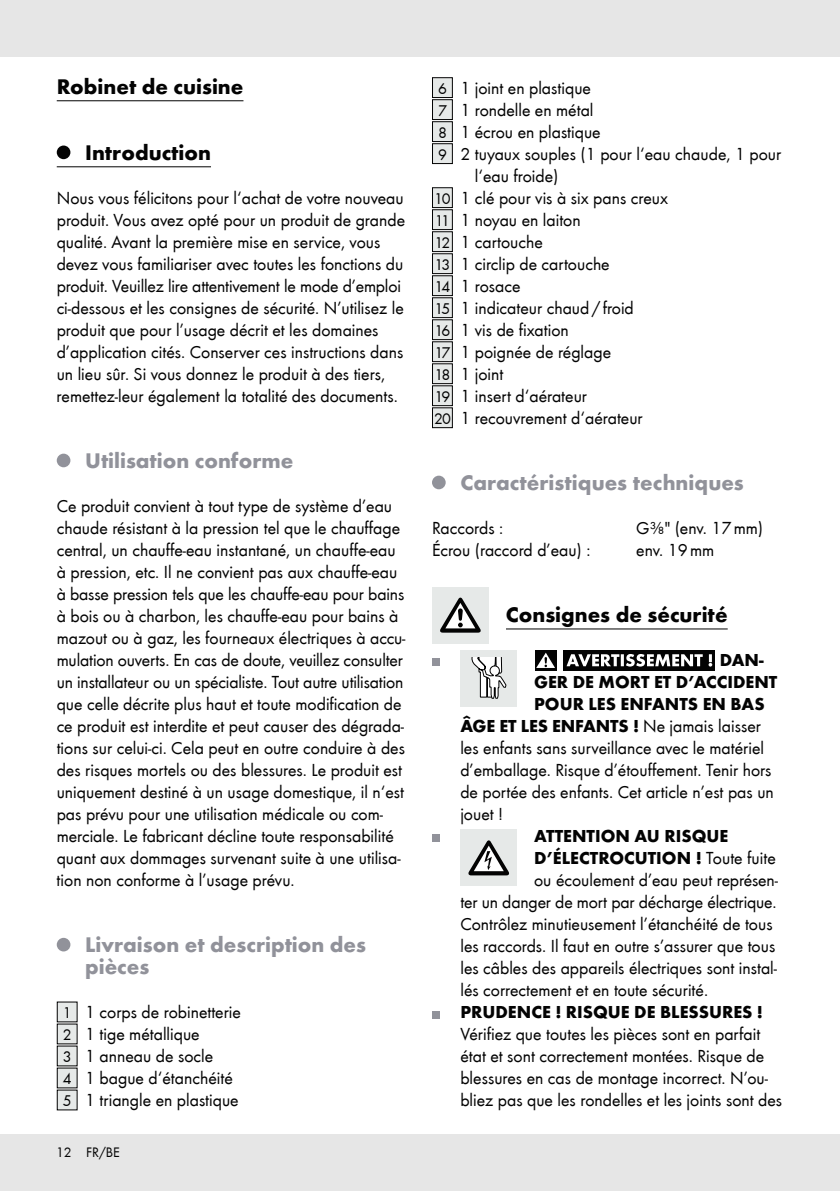
<style>
.page{position:relative;width:840px;height:1191px;background:#fff}
.page>*{position:absolute;margin:0;border:0;box-sizing:border-box;transform-origin:0 0}
.t1{font:700 22px/22px "Futura";color:#91929a}
.t2{font:700 22px "Futura";color:#030303}
.t3{font:18px/22px "Futura";color:#030303}
.t4{font:700 18px "Futura";color:#030303}
.t5{font:14.2px "Futura";color:#030303}
.s1{font-size:16px}
.s2{font-weight:400}
</style>
<div class="page">
<div style="left:0;top:0;width:839px;height:57px;background:#e6e6e6"></div>
<div style="left:0;top:1134px;width:839px;height:57px;background:#e6e6e6"></div>
<hr style="left:57px;top:100px;width:186px;height:1px;background:#030303">
<hr style="left:57px;top:166px;width:154px;height:1px;background:#030303">
<div style="left:57px;top:145px;width:13px;height:14px;background:#030303;border-radius:50%"></div>
<div style="left:57px;top:453px;width:13px;height:14px;background:#91929a;border-radius:50%"></div>
<div style="left:57px;top:937px;width:13px;height:14px;background:#91929a;border-radius:50%"></div>
<div style="left:57px;top:1002px;width:20px;height:20px;background:#e6e9e8"></div>
<div style="left:57px;top:1024px;width:20px;height:20px;background:#e6e9e8"></div>
<div style="left:57px;top:1046px;width:20px;height:20px;background:#e6e9e8"></div>
<div style="left:57px;top:1068px;width:20px;height:20px;background:#e6e9e8"></div>
<div style="left:57px;top:1090px;width:20px;height:20px;background:#e6e9e8"></div>
<hr style="left:432px;top:628px;width:295px;height:1px;background:#030303">
<div style="left:432px;top:78px;width:20px;height:20px;background:#e6e9e8"></div>
<div style="left:432px;top:77px;width:20px;height:21px;border:1px solid #030303"></div>
<div style="left:432px;top:100px;width:20px;height:20px;background:#e6e9e8"></div>
<div style="left:432px;top:99px;width:20px;height:21px;border:1px solid #030303"></div>
<div style="left:432px;top:122px;width:20px;height:20px;background:#e6e9e8"></div>
<div style="left:432px;top:121px;width:20px;height:21px;border:1px solid #030303"></div>
<div style="left:432px;top:144px;width:20px;height:20px;background:#e6e9e8"></div>
<div style="left:432px;top:143px;width:20px;height:21px;border:1px solid #030303"></div>
<div style="left:432px;top:188px;width:20px;height:20px;background:#e6e9e8"></div>
<div style="left:432px;top:187px;width:20px;height:21px;border:1px solid #030303"></div>
<div style="left:432px;top:210px;width:20px;height:20px;background:#e6e9e8"></div>
<div style="left:432px;top:209px;width:20px;height:21px;border:1px solid #030303"></div>
<div style="left:432px;top:232px;width:20px;height:20px;background:#e6e9e8"></div>
<div style="left:432px;top:231px;width:20px;height:21px;border:1px solid #030303"></div>
<div style="left:432px;top:254px;width:20px;height:20px;background:#e6e9e8"></div>
<div style="left:432px;top:253px;width:20px;height:21px;border:1px solid #030303"></div>
<div style="left:432px;top:276px;width:20px;height:20px;background:#e6e9e8"></div>
<div style="left:432px;top:275px;width:20px;height:21px;border:1px solid #030303"></div>
<div style="left:432px;top:298px;width:20px;height:20px;background:#e6e9e8"></div>
<div style="left:432px;top:297px;width:20px;height:21px;border:1px solid #030303"></div>
<div style="left:432px;top:320px;width:20px;height:20px;background:#e6e9e8"></div>
<div style="left:432px;top:319px;width:20px;height:21px;border:1px solid #030303"></div>
<div style="left:432px;top:342px;width:20px;height:20px;background:#e6e9e8"></div>
<div style="left:432px;top:341px;width:20px;height:21px;border:1px solid #030303"></div>
<div style="left:432px;top:364px;width:20px;height:20px;background:#e6e9e8"></div>
<div style="left:432px;top:363px;width:20px;height:21px;border:1px solid #030303"></div>
<div style="left:432px;top:386px;width:20px;height:20px;background:#e6e9e8"></div>
<div style="left:432px;top:385px;width:20px;height:21px;border:1px solid #030303"></div>
<div style="left:432px;top:408px;width:20px;height:20px;background:#e6e9e8"></div>
<div style="left:432px;top:407px;width:20px;height:21px;border:1px solid #030303"></div>
<div style="left:432px;top:475px;width:13px;height:14px;background:#91929a;border-radius:50%"></div>
<div style="left:488px;top:587px;width:17px;height:56px;background:#fff"></div>
<div style="left:432px;top:587px;width:56px;height:56px;background:#e6e9e8"></div>
<svg style="left:440px;top:597px;width:40px;height:35px"></svg>
<div style="left:432px;top:658px;width:7px;height:8px;background:#91929a"></div>
<div style="left:460px;top:650px;width:57px;height:56px;background:#e6e9e8"></div>
<svg style="left:471px;top:658px;width:35px;height:41px"></svg>
<div style="left:535px;top:650px;width:21px;height:20px;background:#030303"></div>
<svg style="left:536px;top:652px;width:18px;height:16px"></svg>
<div style="left:563px;top:650px;width:151px;height:20px;background:#030303"></div>
<svg style="left:566px;top:654px;width:145px;height:12px"></svg>
<div style="left:432px;top:834px;width:7px;height:8px;background:#91929a"></div>
<div style="left:460px;top:829px;width:57px;height:57px;background:#e6e9e8"></div>
<svg style="left:468px;top:840px;width:40px;height:35px"></svg>
<div style="left:432px;top:1010px;width:7px;height:8px;background:#91929a"></div>
<p class="t2" style="left:57px;top:70px;width:188px">Robinet de cuisine</p>
<p class="t2" style="left:85px;top:136px;width:127px">Introduction</p>
<p class="t3" style="left:57px;top:187px;width:350px">Nous vous félicitons pour l‘achat de votre nouveau produit. Vous avez opté pour un produit de grande qualité. Avant la première mise en service, vous devez vous familiariser avec toutes les fonctions du produit. Veuillez lire attentivement le mode d’emploi ci-dessous et les consignes de sécurité. N’utilisez le produit que pour l’usage décrit et les domaines d’application cités. Conserver ces instructions dans un lieu sûr. Si vous donnez le produit à des tiers, remettez-leur également la totalité des documents.</p>
<p class="t1" style="left:85px;top:448px;width:210px">Utilisation conforme</p>
<p class="t3" style="left:57px;top:495px;width:350px">Ce produit convient à tout type de système d’eau chaude résistant à la pression tel que le chauffage central, un chauffe-eau instantané, un chauffe-eau à pression, etc. Il ne convient pas aux chauffe-eau à basse pression tels que les chauffe-eau pour bains à bois ou à charbon, les chauffe-eau pour bains à mazout ou à gaz, les fourneaux électriques à accu&shy;mulation ouverts. En cas de doute, veuillez consulter un installateur ou un spécialiste. Tout autre utilisation que celle décrite plus haut et toute modification de ce produit est interdite et peut causer des dégrada&shy;tions sur celui-ci. Cela peut en outre conduire à des des risques mortels ou des blessures. Le produit est uniquement destiné à un usage domestique, il n‘est pas prévu pour une utilisation médicale ou com&shy;merciale. Le fabricant décline toute responsabilité quant aux dommages survenant suite à une utilisa&shy;tion non conforme à l’usage prévu.</p>
<p class="t1" style="left:85px;top:932px;width:282px">Livraison et description des pièces</p>
<p class="t3" style="left:63px;top:1001px;width:180px"><span class="s1">1</span> 1 corps de robinetterie<br><span class="s1">2</span> 1 tige métallique<br><span class="s1">3</span> 1 anneau de socle<br><span class="s1">4</span> 1 bague d‘étanchéité<br><span class="s1">5</span> 1 triangle en plastique</p>
<p class="t5" style="left:56px;top:1144px;width:65px">12 FR/BE</p>
<p class="t3" style="left:438px;top:77px;width:344px"><span class="s1">6</span> 1 joint en plastique<br><span class="s1">7</span> 1 rondelle en métal<br><span class="s1">8</span> 1 écrou en plastique<br><span class="s1">9</span> 2 tuyaux souples (1 pour l‘eau chaude, 1 pour</p>
<p class="t3" style="left:434px;top:165px;width:235px;text-indent:41px">l‘eau froide)<br><span class="s1">10</span> 1 clé pour vis à six pans creux<br><span class="s1">11</span> 1 noyau en laiton<br><span class="s1">12</span> 1 cartouche<br><span class="s1">13</span> 1 circlip de cartouche<br><span class="s1">14</span> 1 rosace<br><span class="s1">15</span> 1 indicateur chaud/ froid<br><span class="s1">16</span> 1 vis de fixation<br><span class="s1">17</span> 1 poignée de réglage<br><span class="s1">18</span> 1 joint<br><span class="s1">19</span> 1 insert d‘aérateur<br><span class="s1">20</span> 1 recouvrement d‘aérateur</p>
<p class="t1" style="left:460px;top:470px;width:285px">Caractéristiques techniques</p>
<p class="t3" style="left:432px;top:517px;width:160px">Raccords :<br>Écrou (raccord d’eau) :</p>
<p class="t3" style="left:636px;top:517px;width:128px">G⅜" (env. 17mm) env. 19mm</p>
<p class="t2" style="left:505px;top:598px;width:223px">Consignes de sécurité</p>
<p class="t4" style="left:719px;top:647px;width:45px">DAN-</p>
<p class="t4" style="left:534px;top:669px;width:244px">GER DE MORT ET D’ACCIDENT</p>
<p class="t4" style="left:534px;top:691px;width:232px">POUR LES ENFANTS EN BAS</p>
<p class="t4" style="left:460px;top:713px;width:302px">ÂGE ET LES ENFANTS ! <span class="s2">Ne jamais laisser</span></p>
<p class="t3" style="left:460px;top:737px;width:305px">les enfants sans surveillance avec le matériel</p>
<p class="t3" style="left:460px;top:759px;width:312px">d’emballage. Risque d’étouffement. Tenir hors</p>
<p class="t3" style="left:460px;top:781px;width:315px">de portée des enfants. Cet article n’est pas un</p>
<p class="t3" style="left:460px;top:803px;width:44px">jouet !</p>
<p class="t4" style="left:534px;top:823px;width:195px">ATTENTION AU RISQUE</p>
<p class="t4" style="left:534px;top:845px;width:243px">D’ÉLECTROCUTION ! <span class="s2">Toute fuite</span></p>
<p class="t3" style="left:534px;top:869px;width:245px">ou écoulement d’eau peut représen-</p>
<p class="t3" style="left:460px;top:891px;width:317px">ter un danger de mort par décharge électrique.</p>
<p class="t3" style="left:460px;top:913px;width:313px">Contrôlez minutieusement l’étanchéité de tous</p>
<p class="t3" style="left:460px;top:935px;width:316px">les raccords. Il faut en outre s’assurer que tous</p>
<p class="t3" style="left:460px;top:957px;width:318px">les câbles des appareils électriques sont instal-</p>
<p class="t3" style="left:460px;top:979px;width:249px">lés correctement et en toute sécurité.</p>
<p class="t4" style="left:460px;top:999px;width:304px">PRUDENCE ! RISQUE DE BLESSURES !</p>
<p class="t3" style="left:460px;top:1023px;width:323px">Vérifiez que toutes les pièces sont en parfait état et sont correctement montées. Risque de blessures en cas de montage incorrect. N’ou&shy;bliez pas que les rondelles et les joints sont des</p>
</div>
